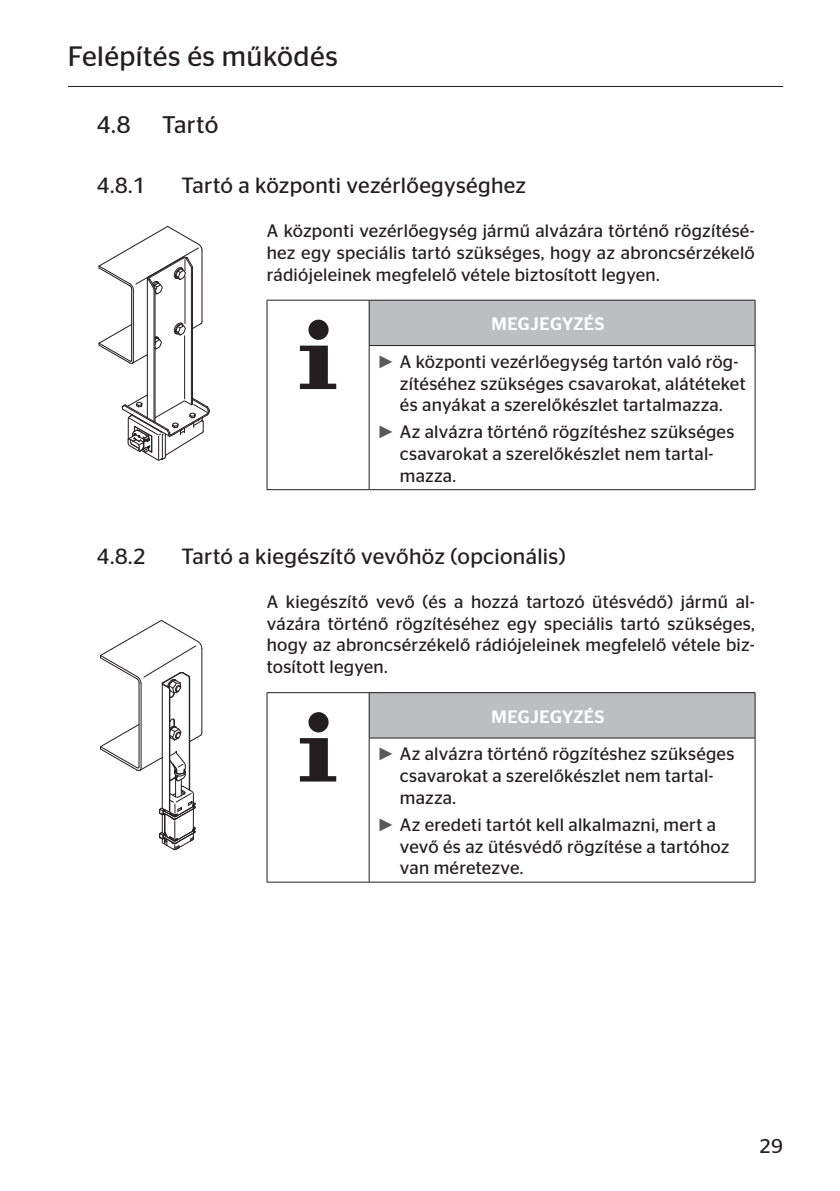
<style>
.page{position:relative;width:840px;height:1191px;background:#fff}
.page>*{position:absolute;margin:0;border:0;box-sizing:border-box;transform-origin:0 0}
.t1{font:28px "Continental Stag Sans";letter-spacing:.015em;color:#231f20}
.t2{font:24px "Continental Stag Sans";letter-spacing:.01em;color:#231f20}
.t3{font:22px "Continental Stag Sans";letter-spacing:.015em;color:#231f20}
.t4{font:20px "Continental Stag Sans";color:#231f20}
.t5{font:18px/21.6px "Continental Stag Sans";letter-spacing:.015em;color:#231f20}
.s1{font-weight:500;color:#fff}
.s2{font-family:"Arial";color:#58595b}
</style>
<div class="page">
<hr style="left:68px;top:86px;width:714px;height:1px;background:#231f20">
<div style="left:369px;top:300px;width:385px;height:45px;background:#bcbec0"></div>
<hr style="left:266px;top:489px;width:103px;height:1px;background:#231f20">
<hr style="left:266px;top:300px;width:103px;height:1px;background:#231f20">
<hr style="left:266px;top:300px;width:1px;height:45px;background:#231f20">
<hr style="left:266px;top:345px;width:1px;height:144px;background:#231f20">
<hr style="left:368px;top:346px;width:1px;height:143px;background:#231f20">
<hr style="left:754px;top:346px;width:1px;height:143px;background:#231f20">
<hr style="left:369px;top:489px;width:385px;height:1px;background:#231f20">
<hr style="left:369px;top:300px;width:385px;height:1px;background:#231f20">
<hr style="left:368px;top:300px;width:1px;height:45px;background:#231f20">
<hr style="left:754px;top:300px;width:1px;height:45px;background:#231f20">
<hr style="left:369px;top:345px;width:385px;height:1px;background:#231f20">
<svg style="left:300px;top:320px;width:36px;height:69px"></svg>
<div style="left:369px;top:692px;width:385px;height:46px;background:#bcbec0"></div>
<hr style="left:266px;top:882px;width:103px;height:1px;background:#231f20">
<hr style="left:266px;top:692px;width:103px;height:1px;background:#231f20">
<hr style="left:266px;top:693px;width:1px;height:45px;background:#231f20">
<hr style="left:266px;top:738px;width:1px;height:144px;background:#231f20">
<hr style="left:368px;top:738px;width:1px;height:144px;background:#231f20">
<hr style="left:754px;top:738px;width:1px;height:144px;background:#231f20">
<hr style="left:369px;top:882px;width:385px;height:1px;background:#231f20">
<hr style="left:369px;top:692px;width:385px;height:1px;background:#231f20">
<hr style="left:368px;top:693px;width:1px;height:45px;background:#231f20">
<hr style="left:754px;top:693px;width:1px;height:45px;background:#231f20">
<hr style="left:369px;top:737px;width:385px;height:1px;background:#231f20">
<svg style="left:308px;top:712px;width:20px;height:20px"></svg>
<svg style="left:300px;top:738px;width:36px;height:43px"></svg>
<svg style="left:98px;top:226px;width:112px;height:235px"></svg>
<hr style="left:141px;top:683px;width:1px;height:84px;background:#231f20">
<hr style="left:138px;top:682px;width:1px;height:84px;background:#231f20">
<hr style="left:201px;top:648px;width:1px;height:84px;background:#231f20">
<hr style="left:169px;top:689px;width:1px;height:121px;background:#231f20">
<hr style="left:162px;top:683px;width:1px;height:159px;background:#231f20">
<hr style="left:189px;top:678px;width:1px;height:112px;background:#231f20">
<svg style="left:100px;top:620px;width:103px;height:79px"></svg>
<svg style="left:100px;top:717px;width:103px;height:134px"></svg>
<h1 class="t1" style="left:68px;top:41px;width:271px">Felépítés és működés</h1>
<h2 class="t2" style="left:96px;top:111px;width:36px">4.8</h2>
<h2 class="t2" style="left:162px;top:111px;width:58px">Tartó</h2>
<p class="t3" style="left:96px;top:173px;width:51px">4.8.1</p>
<p class="t3" style="left:181px;top:173px;width:346px">Tartó a központi vezérlőegységhez</p>
<p class="t5" style="left:266px;top:220px;width:489px;text-align:justify">A központi vezérlőegység jármű alvázára történő rögzítésé&shy;hez egy speciális tartó szükséges, hogy az abroncsérzékelő rádiójeleinek megfelelő vétele biztosított legyen.</p>
<p class="t5" style="left:377px;top:305px;width:362px;line-height:37.8px;text-indent:114px"><span class="s1">MEGJEGYZÉS<br></span><span class="s2">►</span> A központi vezérlőegység tartón való rög-</p>
<p class="t5" style="left:399px;top:372px;width:347px">zítéséhez szükséges csavarokat, alátéteket és anyákat a szerelőkészlet tartalmazza.</p>
<p class="t5" style="left:399px;top:421px;width:336px;text-indent:-23px"><span class="s2">►</span> Az alvázra történő rögzítéshez szükséges csavarokat a szerelőkészlet nem tartal&shy;mazza.</p>
<p class="t3" style="left:96px;top:544px;width:51px">4.8.2</p>
<p class="t3" style="left:181px;top:544px;width:385px">Tartó a kiegészítő vevőhöz (opcionális)</p>
<p class="t5" style="left:266px;top:591px;width:489px;text-align:justify">A kiegészítő vevő (és a hozzá tartozó ütésvédő) jármű al&shy;vázára történő rögzítéséhez egy speciális tartó szükséges, hogy az abroncsérzékelő rádiójeleinek megfelelő vétele biz&shy;tosított legyen.</p>
<p class="t5" style="left:377px;top:697px;width:358px;line-height:37.8px;text-indent:114px"><span class="s1">MEGJEGYZÉS<br></span><span class="s2">►</span> Az alvázra történő rögzítéshez szükséges</p>
<p class="t5" style="left:399px;top:765px;width:315px">csavarokat a szerelőkészlet nem tartal&shy;mazza.</p>
<p class="t5" style="left:399px;top:813px;width:331px;text-indent:-23px"><span class="s2">►</span> Az eredeti tartót kell alkalmazni, mert a vevő és az ütésvédő rögzítése a tartóhoz van méretezve.</p>
<p class="t4" style="left:758px;top:1134px;width:25px">29</p>
</div>
